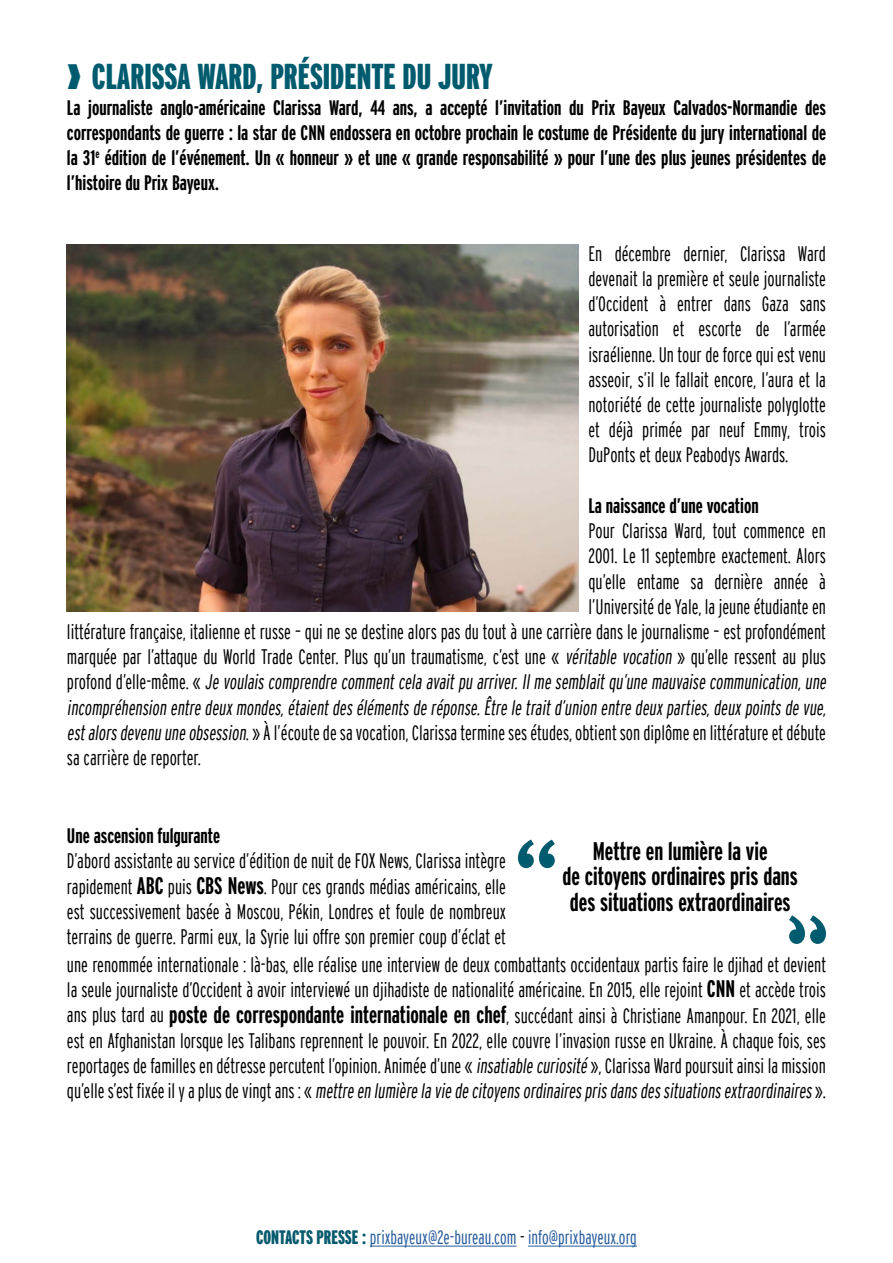
<style>
.page{position:relative;width:893px;height:1263px;background:#fff}
.page>*{position:absolute;margin:0;border:0;box-sizing:border-box;transform-origin:0 0}
.t1{font:36px "Interstate Black Comp";color:#015b6e}
.t2{font:700 25.5px/25.5px "Interstate Compressed";color:#000;text-align:center}
.t3{font:300 extra-condensed 21px/25.2px "Interstate";color:#000;text-align:justify}
.t4{font:700 21px/25.2px "Interstate Compressed";color:#000;text-align:justify}
.t5{font:300 extra-condensed 19.5px "Interstate";color:#275b9b}
.s1{font-family:"Interstate Compressed";font-weight:700;font-stretch:normal;font-size:24px}
.s2{font-family:"Interstate Black Comp";font-weight:400;font-stretch:normal;color:#065a6d}
.s3{color:#000}
</style>
<div class="page">
<svg style="left:518px;top:839px;width:37px;height:29px"></svg>
<svg style="left:789px;top:915px;width:37px;height:29px"></svg>
<img style="left:67px;top:244px;width:511px;height:367px">
<hr style="left:370px;top:1246px;width:147px;height:1px;background:#275b9b">
<hr style="left:528px;top:1246px;width:109px;height:1px;background:#275b9b">
<h1 class="t1" style="left:67px;top:57px;width:428px">❱ CLARISSA WARD, PRÉSIDENTE DU JURY</h1>
<p class="t4" style="left:67px;top:95px;width:761px">La journaliste anglo-américaine Clarissa Ward, 44 ans, a accepté l’invitation du Prix Bayeux Calvados-Normandie des correspondants de guerre : la star de CNN endossera en octobre prochain le costume de Présidente du jury international de la 31<sup>e</sup> édition de l’événement. Un « honneur » et une « grande responsabilité » pour l’une des plus jeunes présidentes de l’histoire du Prix Bayeux.</p>
<p class="t3" style="left:588px;top:241px;width:239px">En décembre dernier, Clarissa Ward devenait la première et seule journaliste d’Occident à entrer dans Gaza sans autorisation et escorte de l’armée israélienne. Un tour de force qui est venu asseoir, s’il le fallait encore, l’aura et la notoriété de cette journaliste polyglotte et déjà primée par neuf Emmy, trois DuPonts et deux Peabodys Awards.</p>
<p class="t4" style="left:588px;top:493px;width:172px">La naissance d’une vocation</p>
<p class="t3" style="left:588px;top:518px;width:239px">Pour Clarissa Ward, tout commence en</p>
<p class="t3" style="left:588px;top:543px;width:239px">2001. Le 11 septembre exactement. Alors</p>
<p class="t3" style="left:588px;top:568px;width:239px">qu’elle entame sa dernière année à</p>
<p class="t3" style="left:588px;top:593px;width:239px">l’Université de Yale, la jeune étudiante en</p>
<p class="t3" style="left:67px;top:619px;width:760px">littérature française, italienne et russe – qui ne se destine alors pas du tout à une carrière dans le journalisme – est profondément</p>
<p class="t3" style="left:67px;top:644px;width:761px">marquée par l’attaque du World Trade Center. Plus qu’un traumatisme, c’est une « véritable vocation » qu’elle ressent au plus</p>
<p class="t3" style="left:67px;top:669px;width:764px">p rofo n d d ’e l l e - m ê m e. « Je voulais comprendre commentcela avaitpu arriver.Ilme semblaitqu’une mauvaise communication,une</p>
<p class="t3" style="left:67px;top:694px;width:764px">incompréhension entre deux mondes,étaientdes éléments de réponse.Être le traitd’union entre deux parties,deux points de vue,</p>
<p class="t3" style="left:67px;top:719px;width:761px">estalors devenu une obsession. » À l’écoute de sa vocation, Clarissa termine ses études, obtient son diplôme en littérature et débute</p>
<p class="t3" style="left:67px;top:745px;width:135px">sa carrière de reporter.</p>
<p class="t4" style="left:67px;top:823px;width:155px">Une ascension fulgurante</p>
<p class="t3" style="left:67px;top:848px;width:441px">D’abord assistante au service d’édition de nuit de FOX News, Clarissa intègre rapidement <span class="s1">ABC</span> puis <span class="s1">CBS News</span>. Pour ces grands médias américains, elle est successivement basée à Moscou, Pékin, Londres et foule de nombreux terrains de guerre. Parmi eux, la Syrie lui offre son premier coup d’éclat et</p>
<p class="t3" style="left:67px;top:951px;width:761px">une renommée internationale : là-bas, elle réalise une interview de deux combattants occidentaux partis faire le djihad et devient la seule journaliste d’Occident à avoir interviewé un djihadiste de nationalité américaine. En 2015, elle rejoint <span class="s1">CNN</span> et accède trois ans plus tard au <span class="s1">poste de correspondante internationale en chef</span>, succédant ainsi à Christiane Amanpour. En 2021, elle est en Afghanistan lorsque les Talibans reprennent le pouvoir. En 2022, elle couvre l’invasion russe en Ukraine. À chaque fois, ses reportages de familles en détresse percutent l’opinion. Animée d’une « insatiable curiosité », Clarissa Ward poursuit ainsi la mission q u ’e l l e s’est fi x é e i l y a p l u s d e v i n g t a n s : « mettre en lumière la vie de citoyens ordinaires pris dans des situations extraordinaires » .</p>
<p class="t2" style="left:563px;top:838px;width:237px">Mettre en lumière la vie<br>de citoyens ordinaires pris dans des situations extraordinaires</p>
<p class="t5" style="left:256px;top:1226px;width:382px"><span class="s2">CONTACTS PRESSE :</span> prixbayeux@2e-bureau.com <span class="s3">-</span> info@prixbayeux.org</p>
</div>
